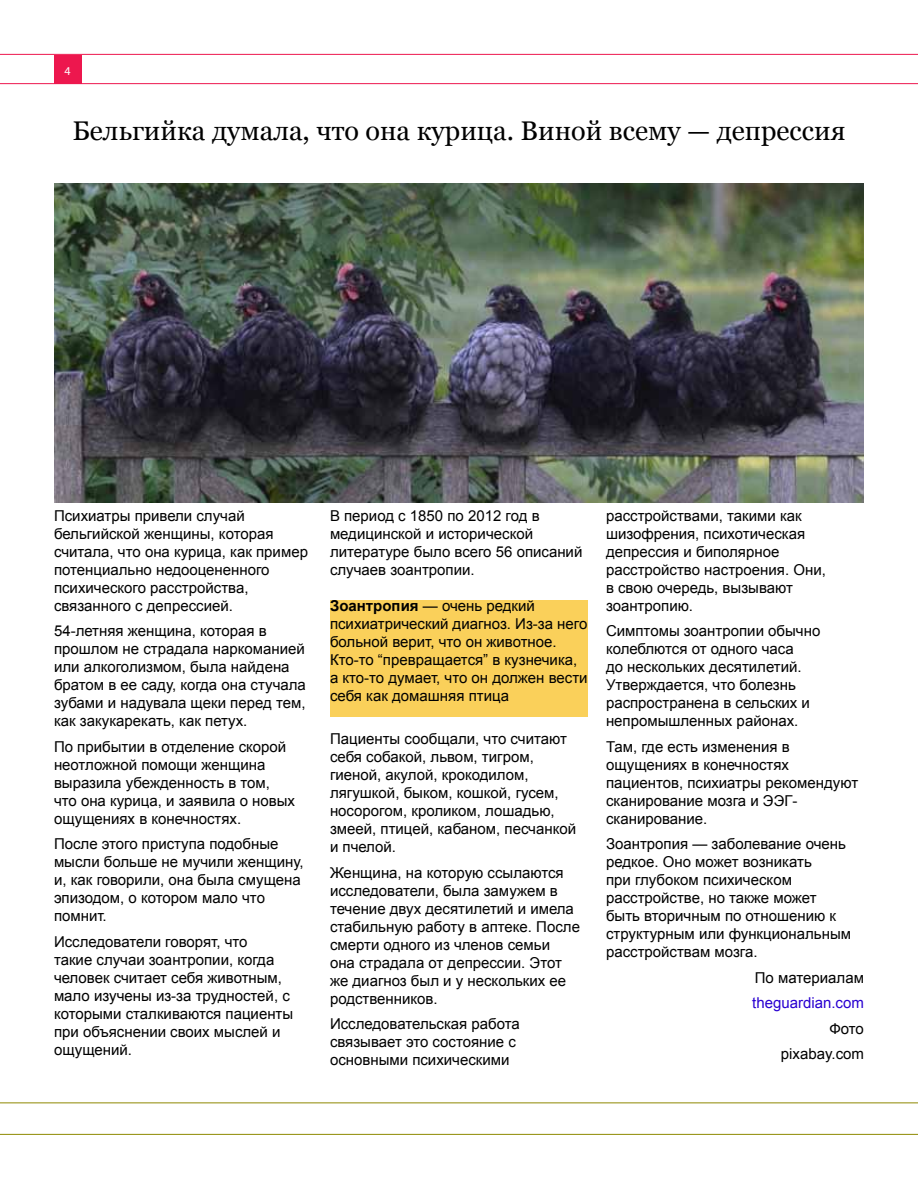
<style>
.page{position:relative;width:918px;height:1188px;background:#fff}
.page>*{position:absolute;margin:0;border:0;box-sizing:border-box;transform-origin:0 0}
.t1{font:27px "Georgia";color:#000}
.t2{font:15px/18px "Arial";color:#000}
.t3{font:15px "Arial";color:#2900d1}
.t4{font:12px "Myriad Pro";color:#fff}
.s1{font-weight:700}
</style>
<div class="page">
<div style="left:54px;top:55px;width:27px;height:29px;background:#ed174e"></div>
<hr style="left:0;top:54px;width:918px;height:1px;background:#ed174e">
<hr style="left:0;top:83px;width:918px;height:1px;background:#ed174e">
<hr style="left:0;top:1134px;width:918px;height:1px;background:#8e8901">
<hr style="left:0;top:1102px;width:918px;height:1px;background:#8e8901">
<img style="left:54px;top:183px;width:810px;height:319px">
<div style="left:330px;top:600px;width:258px;height:117px;background:#fad05a"></div>
<p class="t4" style="left:65px;top:63px;width:8px">4</p>
<h1 class="t1" style="left:72px;top:115px;width:775px">Бельгийка думала, что она курица. Виной всему — депрессия</h1>
<p class="t2" style="left:54px;top:507px;width:256px">Психиатры привели случай бельгийской женщины, которая считала, что она курица, как пример потенциально недооцененного психического расстройства, связанного с депрессией.</p>
<p class="t2" style="left:54px;top:622px;width:253px">54-летняя женщина, которая в прошлом не страдала наркоманией или алкоголизмом, была найдена братом в ее саду, когда она стучала зубами и надувала щеки перед тем, как закукарекать, как петух.</p>
<p class="t2" style="left:54px;top:738px;width:243px">По прибытии в отделение скорой неотложной помощи женщина выразила убежденность в том, что она курица, и заявила о новых ощущениях в конечностях.</p>
<p class="t2" style="left:54px;top:835px;width:251px">После этого приступа подобные мысли больше не мучили женщину, и, как говорили, она была смущена эпизодом, о котором мало что помнит.</p>
<p class="t2" style="left:54px;top:933px;width:241px">Исследователи говорят, что<br>такие случаи зоантропии, когда человек считает себя животным, мало изучены из-за трудностей, с которыми сталкиваются пациенты при объяснении своих мыслей и ощущений.</p>
<p class="t2" style="left:330px;top:507px;width:254px">В период с 1850 по 2012 год в медицинской и исторической литературе было всего 56 описаний случаев зоантропии.</p>
<p class="t2" style="left:330px;top:597px;width:259px"><span class="s1">Зоантропия</span> — очень редкий психиатрический диагноз. Из-за него больной верит, что он животное.<br>Кто-то “превращается” в кузнечика, а кто-то думает, что он должен вести себя как домашняя птица</p>
<p class="t2" style="left:330px;top:730px;width:248px">Пациенты сообщали, что считают себя собакой, львом, тигром, гиеной, акулой, крокодилом, лягушкой, быком, кошкой, гусем, носорогом, кроликом, лошадью, змеей, птицей, кабаном, песчанкой и пчелой.</p>
<p class="t2" style="left:330px;top:864px;width:252px">Женщина, на которую ссылаются исследователи, была замужем в течение двух десятилетий и имела стабильную работу в аптеке. После смерти одного из членов семьи<br>она страдала от депрессии. Этот же диагноз был и у нескольких ее родственников.</p>
<p class="t2" style="left:330px;top:1015px;width:191px">Исследовательская работа связывает это состояние с основными психическими</p>
<p class="t2" style="left:606px;top:507px;width:221px">расстройствами, такими как шизофрения, психотическая депрессия и биполярное расстройство настроения. Они, в свою очередь, вызывают зоантропию.</p>
<p class="t2" style="left:606px;top:622px;width:216px">Симптомы зоантропии обычно колеблются от одного часа<br>до нескольких десятилетий.<br>Утверждается, что болезнь распространена в сельских и непромышленных районах.</p>
<p class="t2" style="left:606px;top:738px;width:254px">Там, где есть изменения в ощущениях в конечностях пациентов, психиатры рекомендуют сканирование мозга и ЭЭГ&shy;сканирование.</p>
<p class="t2" style="left:606px;top:835px;width:247px">Зоантропия — заболевание очень редкое. Оно может возникать<br>при глубоком психическом расстройстве, но также может быть вторичным по отношению к структурным или функциональным расстройствам мозга.</p>
<p class="t2" style="left:755px;top:969px;width:111px">По материалам</p>
<p class="t3" style="left:752px;top:993px;width:113px">theguardian.com</p>
<p class="t2" style="left:781px;top:1016px;width:85px;line-height:25.5px;text-align:right">Фото pixabay.com</p>
</div>
